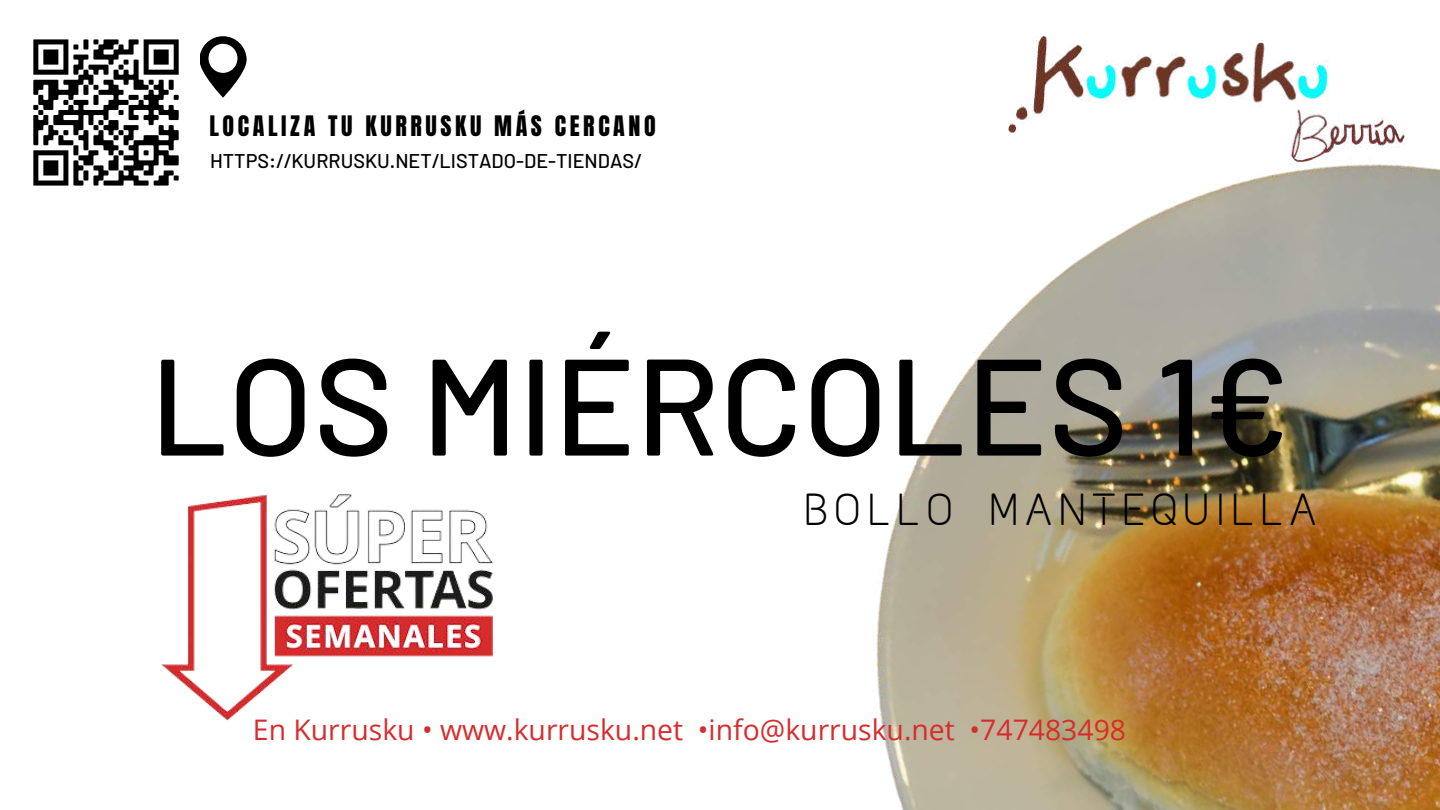
<style>
.page{position:relative;width:1440px;height:810px;background:#fff}
.page>*{position:absolute;margin:0;border:0;box-sizing:border-box;transform-origin:0 0}
.t1{font:500 137px "Barlow";color:#000}
.t2{font:45px "Text Me One";letter-spacing:.15em;color:#000}
.t3{font:28.4px "Open Sans";color:#d72c2e}
.t4{font:24px "Anton";letter-spacing:.15em;color:#000}
.t5{font:500 19.8px "Barlow";color:#000}
</style>
<div class="page">
<img style="left:161px;top:494px;width:316px;height:227px">
<img style="left:477px;top:165px;width:963px;height:645px">
<img style="left:1008px;top:36px;width:398px;height:132px">
<svg style="left:200px;top:36px;width:47px;height:62px"></svg>
<img style="left:33px;top:39px;width:146px;height:147px">
<p class="t4" style="left:209px;top:109px;width:448px">LOCALIZA TU KURRUSKU MÁS CERCANO</p>
<p class="t5" style="left:210px;top:148px;width:433px">HTTPS://KURRUSKU.NET/LISTADO-DE-TIENDAS/</p>
<h1 class="t1" style="left:150px;top:319px;width:1142px">LOS MIÉRCOLES 1€</h1>
<h2 class="t2" style="left:805px;top:482px;width:514px">BOLLO MANTEQUILLA</h2>
<p class="t3" style="left:253px;top:710px;width:875px">En Kurrusku • www.kurrusku.net •info@kurrusku.net •747483498</p>
</div>
